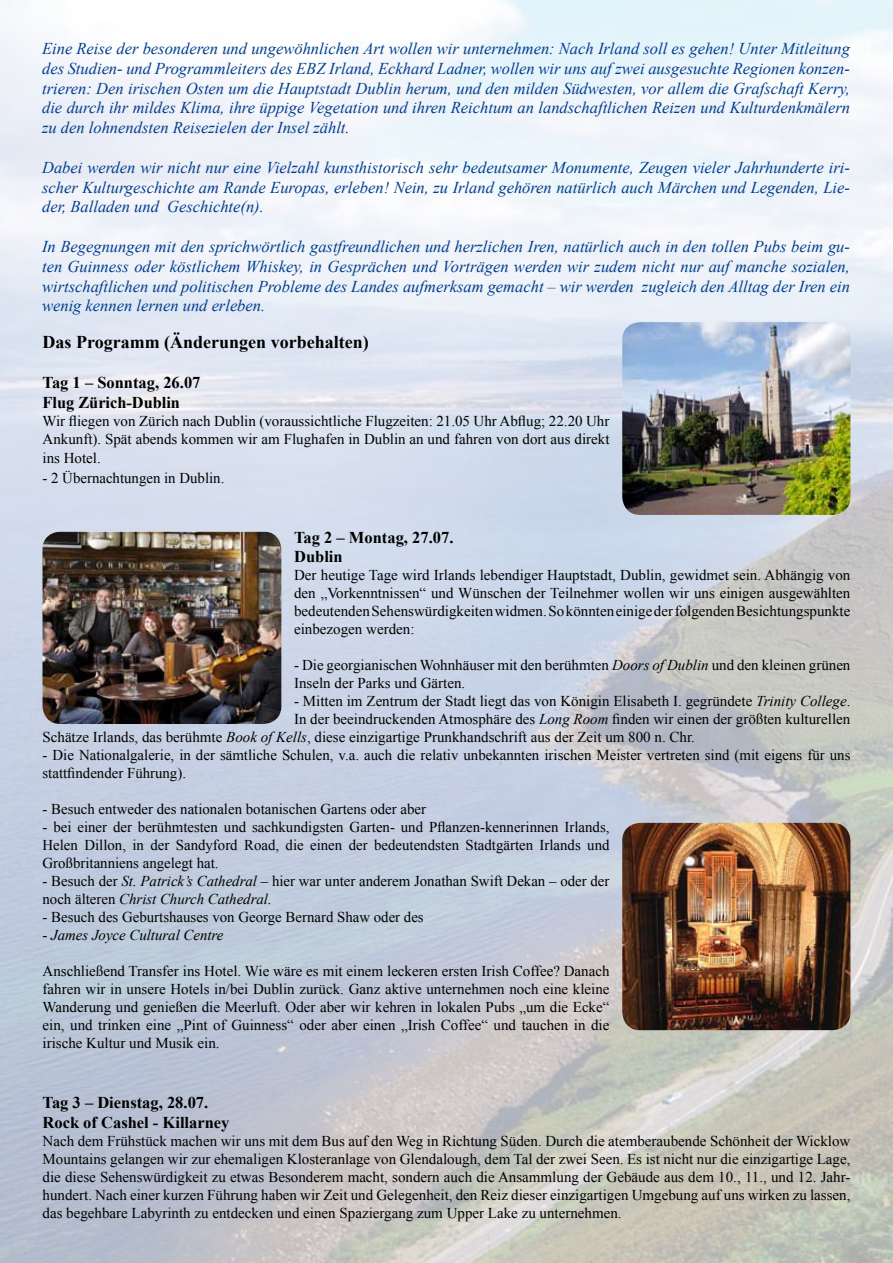
<style>
.page{position:relative;width:893px;height:1263px;background:#fff}
.page>*{position:absolute;margin:0;border:0;box-sizing:border-box;transform-origin:0 0}
.t1{font:700 18px "Times New Roman";color:#000}
.t2{font:italic 16.5px/19.8px "Times New Roman";color:#003d8f;text-align:justify}
.t3{font:700 16.5px/19.8px "Times New Roman";color:#000}
.t4{font:15px/18px "Times New Roman";color:#000}
.t5{font:italic 15px "Times New Roman";color:#000}
.s1{font-style:italic}
.s2{font-style:normal}
</style>
<div class="page">
<img style="left:0;top:0;width:893px;height:1263px">
<img style="left:622px;top:322px;width:228px;height:193px">
<img style="left:43px;top:531px;width:238px;height:193px">
<img style="left:622px;top:823px;width:228px;height:207px">
<p class="t2" style="left:42px;top:38px;width:809px">Eine Reise der besonderen und ungewöhnlichen Art wollen wir unternehmen: Nach Irland soll es gehen! Unter Mitleitung des Studien- und Programmleiters des EBZ Irland, Eckhard Ladner, wollen wir uns auf zwei ausgesuchte Regionen konzen&shy;trieren: Den irischen Osten um die Hauptstadt Dublin herum, und den milden Südwesten, vor allem die Grafschaft Kerry, die durch ihr mildes Klima, ihre üppige Vegetation und ihren Reichtum an landschaftlichen Reizen und Kulturdenkmälern zu den lohnendsten Reisezielen der Insel zählt.</p>
<p class="t2" style="left:42px;top:157px;width:809px">Dabei werden wir nicht nur eine Vielzahl kunsthistorisch sehr bedeutsamer Monumente, Zeugen vieler Jahrhunderte iri&shy;scher Kulturgeschichte am Rande Europas, erleben! Nein, zu Irland gehören natürlich auch Märchen und Legenden, Lie&shy;der, Balladen und Geschichte(n).</p>
<p class="t2" style="left:42px;top:236px;width:809px">In Begegnungen mit den sprichwörtlich gastfreundlichen und herzlichen Iren, natürlich auch in den tollen Pubs beim gu&shy;ten Guinness oder köstlichem Whiskey, in Gesprächen und Vorträgen werden wir zudem nicht nur auf manche sozialen, wirtschaftlichen und politischen Probleme des Landes aufmerksam gemacht – wir werden zugleich den Alltag der Iren ein wenig kennen lernen und erleben.</p>
<p class="t1" style="left:43px;top:330px;width:328px">Das Programm (Änderungen vorbehalten)</p>
<p class="t3" style="left:43px;top:372px;width:160px">Tag 1 – Sonntag, 26.07<br>Flug Zürich-Dublin</p>
<p class="t4" style="left:43px;top:411px;width:568px">Wir fliegen von Zürich nach Dublin (voraussichtliche Flugzeiten: 21.05 Uhr Abflug; 22.20 Uhr<br>Ankunft). Spät abends kommen wir am Flughafen in Dublin an und fahren von dort aus direkt</p>
<p class="t4" style="left:43px;top:449px;width:60px">ins Hotel.</p>
<p class="t4" style="left:43px;top:469px;width:183px">- 2 Übernachtungen in Dublin.</p>
<p class="t3" style="left:294px;top:527px;width:161px">Tag 2 – Montag, 27.07.<br>Dublin</p>
<p class="t4" style="left:294px;top:566px;width:558px;text-align:justify">Der heutige Tage wird Irlands lebendiger Hauptstadt, Dublin, gewidmet sein. Abhängig von den „Vorkenntnissen“ und Wünschen der Teilnehmer wollen wir uns einigen ausgewählten bedeutenden Sehenswürdigkeiten widmen. So könnten einige der folgenden Besichtungspunkte einbezogen werden:</p>
<p class="t4" style="left:294px;top:656px;width:558px">- Die georgianischen Wohnhäuser mit den berühmten <span class="s1">Doors of Dublin</span> und den kleinen grünen<br>Inseln der Parks und Gärten.</p>
<p class="t4" style="left:294px;top:692px;width:558px">- Mitten im Zentrum der Stadt liegt das von Königin Elisabeth I. gegründete <span class="s1">Trinity College</span>.</p>
<p class="t4" style="left:294px;top:710px;width:558px">In der beeindruckenden Atmosphäre des <span class="s1">Long Room</span> finden wir einen der größten kulturellen</p>
<p class="t4" style="left:42px;top:728px;width:654px">Schätze Irlands, das berühmte <span class="s1">Book of Kells</span>, diese einzigartige Prunkhandschrift aus der Zeit um 800 n. Chr.</p>
<p class="t4" style="left:43px;top:746px;width:809px">- Die Nationalgalerie, in der sämtliche Schulen, v.a. auch die relativ unbekannten irischen Meister vertreten sind (mit eigens für uns stattfindender Führung).</p>
<p class="t4" style="left:43px;top:800px;width:385px">- Besuch entweder des nationalen botanischen Gartens oder aber</p>
<p class="t4" style="left:43px;top:818px;width:568px;text-align:justify">- bei einer der berühmtesten und sachkundigsten Garten- und Pflanzen-kennerinnen Irlands, Helen Dillon, in der Sandyford Road, die einen der bedeutendsten Stadtgärten Irlands und Großbritanniens angelegt hat.</p>
<p class="t4" style="left:43px;top:872px;width:568px">- Besuch der <span class="s1">St. Patrick’s Cathedral</span> – hier war unter anderem Jonathan Swift Dekan – oder der noch älteren <span class="s1">Christ Church Cathedral.</span></p>
<p class="t4" style="left:43px;top:908px;width:383px">- Besuch des Geburtshauses von George Bernard Shaw oder des</p>
<p class="t5" style="left:43px;top:925px;width:182px"><span class="s2">-</span> James Joyce Cultural Centre</p>
<p class="t4" style="left:43px;top:962px;width:568px;text-align:justify">Anschließend Transfer ins Hotel. Wie wäre es mit einem leckeren ersten Irish Coffee? Danach fahren wir in unsere Hotels in/bei Dublin zurück. Ganz aktive unternehmen noch eine kleine Wanderung und genießen die Meerluft. Oder aber wir kehren in lokalen Pubs „um die Ecke“ ein, und trinken eine „Pint of Guinness“ oder aber einen „Irish Coffee“ und tauchen in die irische Kultur und Musik ein.</p>
<p class="t3" style="left:43px;top:1092px;width:188px">Tag 3 – Dienstag, 28.07.<br>Rock of Cashel - Killarney</p>
<p class="t4" style="left:43px;top:1131px;width:809px;text-align:justify">Nach dem Frühstück machen wir uns mit dem Bus auf den Weg in Richtung Süden. Durch die atemberaubende Schönheit der Wicklow Mountains gelangen wir zur ehemaligen Klosteranlage von Glendalough, dem Tal der zwei Seen. Es ist nicht nur die einzigartige Lage, die diese Sehenswürdigkeit zu etwas Besonderem macht, sondern auch die Ansammlung der Gebäude aus dem 10., 11., und 12. Jahr&shy;hundert. Nach einer kurzen Führung haben wir Zeit und Gelegenheit, den Reiz dieser einzigartigen Umgebung auf uns wirken zu lassen, das begehbare Labyrinth zu entdecken und einen Spaziergang zum Upper Lake zu unternehmen.</p>
</div>
